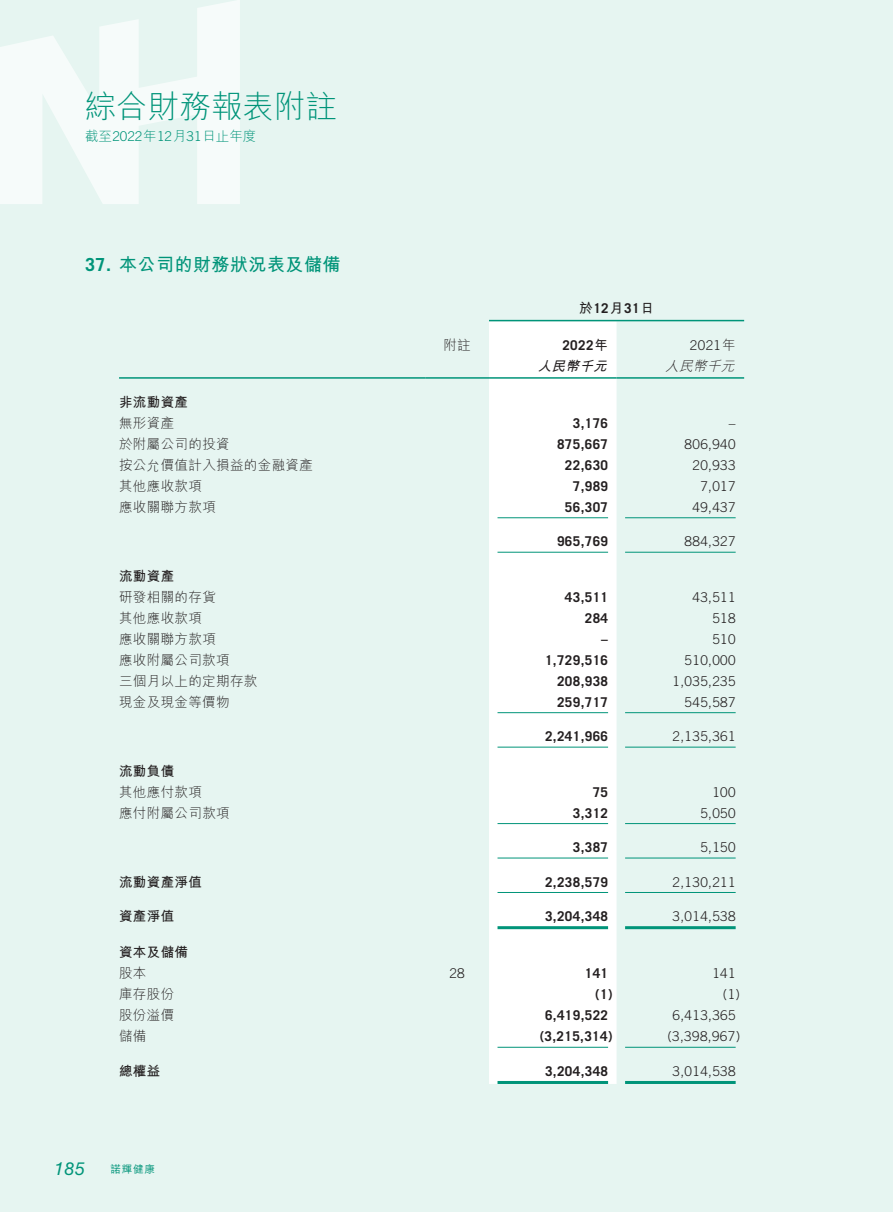
<style>
.page{position:relative;width:893px;height:1212px;background:#e6f5f1}
.page>*{position:absolute;margin:0;border:0;box-sizing:border-box;transform-origin:0 0}
.t1{font:300 31.5px "M Hei HK";color:#009479}
.t2{font:700 18px "M Hei HK";letter-spacing:.03em;color:#009479}
.t3{font:italic 18px "Helvetica Neue LT Std";color:#009479}
.t4{font:700 13.5px "Trade Gothic LT Std";letter-spacing:.03em;color:#231f20}
.t5{font:300 13.5px "Trade Gothic LT Std";letter-spacing:.03em;color:#231f20}
.t6{font:300 13.5px "M Hei HK";letter-spacing:.03em;color:#231f20}
.t7{font:700 13.5px "M Hei HK";letter-spacing:.03em;color:#231f20}
.t8{font:300 13.5px "M Hei HK";color:#009479}
.t9{font:italic 300 13.5px "M Hei HK";color:#231f20}
.t10{font:italic 700 13.5px "M Hei HK";color:#231f20}
.t11{font:500 10.5px "M Hei HK";color:#009479}
.s1{font-family:"Trade Gothic LT Std"}
.s2{font-family:"M Hei HK"}
</style>
<div class="page">
<svg style="left:0;top:0;width:240px;height:204px;fill:#f6fbfa"></svg>
<div style="left:489px;top:321px;width:128px;height:763px;background:#fff"></div>
<hr style="left:489px;top:320px;width:255px;height:1px;background:#009479">
<hr style="left:119px;top:377px;width:306px;height:2px;background:#009479">
<hr style="left:425px;top:377px;width:64px;height:2px;background:#009479">
<hr style="left:489px;top:377px;width:128px;height:2px;background:#009479">
<hr style="left:617px;top:377px;width:127px;height:2px;background:#009479">
<hr style="left:497px;top:517px;width:111px;height:1px;background:#009479">
<hr style="left:625px;top:517px;width:111px;height:1px;background:#009479">
<hr style="left:497px;top:552px;width:111px;height:1px;background:#009479">
<hr style="left:625px;top:552px;width:111px;height:1px;background:#009479">
<hr style="left:497px;top:712px;width:111px;height:1px;background:#009479">
<hr style="left:625px;top:712px;width:111px;height:1px;background:#009479">
<hr style="left:497px;top:747px;width:111px;height:1px;background:#009479">
<hr style="left:625px;top:747px;width:111px;height:1px;background:#009479">
<hr style="left:497px;top:823px;width:111px;height:1px;background:#009479">
<hr style="left:625px;top:823px;width:111px;height:1px;background:#009479">
<hr style="left:497px;top:858px;width:111px;height:1px;background:#009479">
<hr style="left:625px;top:858px;width:111px;height:1px;background:#009479">
<hr style="left:497px;top:892px;width:111px;height:1px;background:#009479">
<hr style="left:625px;top:892px;width:111px;height:1px;background:#009479">
<hr style="left:497px;top:926px;width:111px;height:3px;background:#009479">
<hr style="left:625px;top:926px;width:111px;height:3px;background:#009479">
<hr style="left:497px;top:1047px;width:111px;height:1px;background:#009479">
<hr style="left:625px;top:1047px;width:111px;height:1px;background:#009479">
<hr style="left:497px;top:1081px;width:111px;height:3px;background:#009479">
<hr style="left:625px;top:1081px;width:111px;height:3px;background:#009479">
<h1 class="t1" style="left:85px;top:90px;width:253px">綜合財務報表附註</h1>
<p class="t8" style="left:85px;top:129px;width:173px">截至<span class="s1">2022</span>年<span class="s1">12</span>月<span class="s1">31</span>日止年度</p>
<h2 class="t2" style="left:85px;top:252px;width:257px"><span class="s1">37.</span> 本公司的財務狀況表及儲備</h2>
<p class="t4" style="left:579px;top:300px;width:76px"><span class="s2">於</span>12<span class="s2">月</span>31<span class="s2">日</span></p>
<p class="t6" style="left:443px;top:338px;width:29px">附註</p>
<p class="t4" style="left:562px;top:336px;width:47px">2022<span class="s2">年</span></p>
<p class="t5" style="left:690px;top:337px;width:47px">2021<span class="s2">年</span></p>
<p class="t10" style="left:538px;top:356px;width:75px">人民幣千元</p>
<p class="t9" style="left:665px;top:359px;width:74px">人民幣千元</p>
<p class="t7" style="left:119px;top:392px;width:71px">非流動資產</p>
<p class="t6" style="left:119px;top:416px;width:57px">無形資產</p>
<p class="t4" style="left:573px;top:415px;width:37px">3,176</p>
<p class="t5" style="left:729px;top:415px;width:8px">–</p>
<p class="t6" style="left:119px;top:437px;width:112px">於附屬公司的投資</p>
<p class="t4" style="left:557px;top:436px;width:53px">875,667</p>
<p class="t5" style="left:685px;top:436px;width:53px">806,940</p>
<p class="t6" style="left:119px;top:458px;width:195px">按公允價值計入損益的金融資產</p>
<p class="t4" style="left:565px;top:457px;width:45px">22,630</p>
<p class="t5" style="left:692px;top:457px;width:45px">20,933</p>
<p class="t6" style="left:119px;top:479px;width:84px">其他應收款項</p>
<p class="t4" style="left:573px;top:478px;width:37px">7,989</p>
<p class="t5" style="left:700px;top:478px;width:37px">7,017</p>
<p class="t6" style="left:119px;top:500px;width:98px">應收關聯方款項</p>
<p class="t4" style="left:565px;top:499px;width:45px">56,307</p>
<p class="t5" style="left:692px;top:499px;width:45px">49,437</p>
<p class="t4" style="left:557px;top:533px;width:53px">965,769</p>
<p class="t5" style="left:685px;top:533px;width:53px">884,327</p>
<p class="t7" style="left:119px;top:566px;width:57px">流動資產</p>
<p class="t6" style="left:119px;top:590px;width:98px">研發相關的存貨</p>
<p class="t4" style="left:565px;top:589px;width:45px">43,511</p>
<p class="t5" style="left:692px;top:589px;width:45px">43,511</p>
<p class="t6" style="left:119px;top:611px;width:84px">其他應收款項</p>
<p class="t4" style="left:585px;top:610px;width:25px">284</p>
<p class="t5" style="left:712px;top:610px;width:25px">518</p>
<p class="t6" style="left:119px;top:632px;width:98px">應收關聯方款項</p>
<p class="t4" style="left:601px;top:631px;width:8px">–</p>
<p class="t5" style="left:712px;top:631px;width:25px">510</p>
<p class="t6" style="left:119px;top:653px;width:112px">應收附屬公司款項</p>
<p class="t4" style="left:545px;top:652px;width:65px">1,729,516</p>
<p class="t5" style="left:685px;top:652px;width:53px">510,000</p>
<p class="t6" style="left:119px;top:674px;width:140px">三個月以上的定期存款</p>
<p class="t4" style="left:557px;top:673px;width:53px">208,938</p>
<p class="t5" style="left:673px;top:673px;width:65px">1,035,235</p>
<p class="t6" style="left:119px;top:695px;width:112px">現金及現金等價物</p>
<p class="t4" style="left:557px;top:694px;width:53px">259,717</p>
<p class="t5" style="left:685px;top:694px;width:53px">545,587</p>
<p class="t4" style="left:545px;top:728px;width:65px">2,241,966</p>
<p class="t5" style="left:673px;top:728px;width:65px">2,135,361</p>
<p class="t7" style="left:119px;top:761px;width:57px">流動負債</p>
<p class="t6" style="left:119px;top:785px;width:84px">其他應付款項</p>
<p class="t4" style="left:593px;top:784px;width:17px">75</p>
<p class="t5" style="left:712px;top:784px;width:25px">100</p>
<p class="t6" style="left:119px;top:806px;width:112px">應付附屬公司款項</p>
<p class="t4" style="left:573px;top:805px;width:37px">3,312</p>
<p class="t5" style="left:700px;top:805px;width:37px">5,050</p>
<p class="t4" style="left:573px;top:839px;width:37px">3,387</p>
<p class="t5" style="left:700px;top:839px;width:37px">5,150</p>
<p class="t7" style="left:119px;top:872px;width:84px">流動資產淨值</p>
<p class="t4" style="left:545px;top:873px;width:65px">2,238,579</p>
<p class="t5" style="left:673px;top:874px;width:65px">2,130,211</p>
<p class="t7" style="left:119px;top:906px;width:57px">資產淨值</p>
<p class="t7" style="left:119px;top:942px;width:71px">資本及儲備</p>
<p class="t4" style="left:545px;top:908px;width:65px">3,204,348</p>
<p class="t5" style="left:673px;top:908px;width:65px">3,014,538</p>
<p class="t6" style="left:119px;top:966px;width:29px">股本</p>
<p class="t5" style="left:449px;top:965px;width:17px">28</p>
<p class="t4" style="left:585px;top:965px;width:25px">141</p>
<p class="t5" style="left:712px;top:965px;width:25px">141</p>
<p class="t6" style="left:119px;top:987px;width:57px">庫存股份</p>
<p class="t4" style="left:595px;top:986px;width:19px">(1)</p>
<p class="t5" style="left:723px;top:986px;width:19px">(1)</p>
<p class="t6" style="left:119px;top:1008px;width:57px">股份溢價</p>
<p class="t4" style="left:545px;top:1007px;width:65px">6,419,522</p>
<p class="t5" style="left:673px;top:1007px;width:65px">6,413,365</p>
<p class="t6" style="left:119px;top:1029px;width:29px">儲備</p>
<p class="t4" style="left:540px;top:1028px;width:74px">)3,215,314(</p>
<p class="t5" style="left:667px;top:1028px;width:74px">)3,398,967(</p>
<p class="t7" style="left:119px;top:1061px;width:43px">總權益</p>
<p class="t4" style="left:545px;top:1063px;width:65px">3,204,348</p>
<p class="t5" style="left:673px;top:1063px;width:65px">3,014,538</p>
<h2 class="t3" style="left:54px;top:1158px;width:33px">185</h2>
<p class="t11" style="left:111px;top:1162px;width:46px">諾輝健康</p>
</div>
